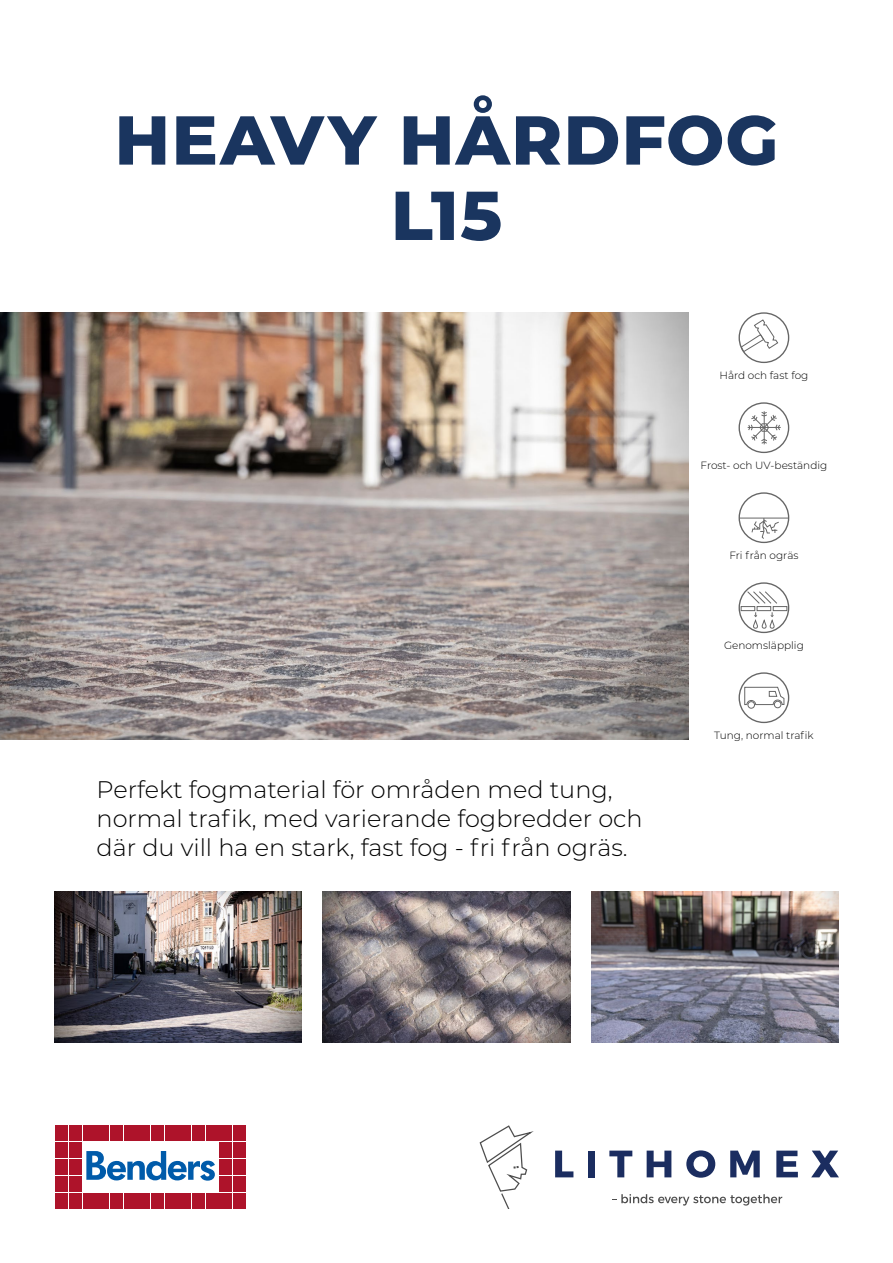
<style>
.page{position:relative;width:893px;height:1263px;background:#fff}
.page>*{position:absolute;margin:0;border:0;box-sizing:border-box;transform-origin:0 0}
.t1{font:800 69px/75.3px "Montserrat";letter-spacing:.015em;color:#1a355f;text-align:center}
.t2{font:300 24px/28.8px "Montserrat";color:#000}
.t3{font:300 10.5px "Montserrat";color:#000}
</style>
<div class="page">
<img style="left:54px;top:891px;width:247px;height:151px">
<img style="left:0;top:312px;width:689px;height:427px">
<svg style="left:612px;top:1194px;width:170px;height:11px"></svg>
<svg style="left:555px;top:1150px;width:18px;height:27px"></svg>
<div style="left:588px;top:1150px;width:7px;height:27px;background:#1b2d60"></div>
<svg style="left:609px;top:1150px;width:23px;height:27px"></svg>
<svg style="left:647px;top:1150px;width:24px;height:27px"></svg>
<svg style="left:686px;top:1150px;width:29px;height:28px"></svg>
<svg style="left:730px;top:1150px;width:30px;height:27px"></svg>
<svg style="left:776px;top:1150px;width:22px;height:27px"></svg>
<svg style="left:811px;top:1150px;width:28px;height:27px"></svg>
<svg style="left:479px;top:1125px;width:55px;height:84px"></svg>
<img style="left:323px;top:891px;width:247px;height:151px">
<img style="left:591px;top:891px;width:248px;height:151px">
<div style="left:738px;top:312px;width:51px;height:51px;border:1px solid #666;border-radius:50%"></div>
<svg style="left:740px;top:319px;width:38px;height:34px"></svg>
<div style="left:738px;top:402px;width:51px;height:51px;border:1px solid #666;border-radius:50%"></div>
<svg style="left:747px;top:411px;width:34px;height:33px"></svg>
<div style="left:738px;top:492px;width:51px;height:51px;border:1px solid #666;border-radius:50%"></div>
<svg style="left:751px;top:517px;width:29px;height:23px"></svg>
<hr style="left:739px;top:518px;width:49px;height:1px;background:#666">
<svg style="left:746px;top:590px;width:31px;height:14px"></svg>
<div style="left:738px;top:582px;width:51px;height:51px;border:1px solid #666;border-radius:50%"></div>
<div style="left:773px;top:606px;width:14px;height:5px;border:1px solid #666"></div>
<div style="left:757px;top:606px;width:14px;height:5px;border:1px solid #666"></div>
<div style="left:741px;top:606px;width:14px;height:5px;border:1px solid #666"></div>
<svg style="left:751px;top:612px;width:24px;height:18px"></svg>
<div style="left:738px;top:672px;width:51px;height:51px;border:1px solid #666;border-radius:50%"></div>
<div style="left:774px;top:701px;width:7px;height:7px;border:1px solid #666;border-radius:50%"></div>
<div style="left:747px;top:701px;width:8px;height:8px;border:1px solid #666;border-radius:50%"></div>
<svg style="left:744px;top:686px;width:41px;height:20px"></svg>
<div style="left:54px;top:1124px;width:193px;height:86px;border:1px solid #fff"></div>
<div style="left:56px;top:1125px;width:12px;height:16px;background:#ae132a"></div>
<div style="left:69px;top:1125px;width:12px;height:16px;background:#ae132a"></div>
<div style="left:56px;top:1142px;width:12px;height:15px;background:#ae132a"></div>
<div style="left:69px;top:1142px;width:12px;height:15px;background:#ae132a"></div>
<div style="left:56px;top:1159px;width:12px;height:15px;background:#ae132a"></div>
<div style="left:69px;top:1159px;width:12px;height:15px;background:#ae132a"></div>
<div style="left:56px;top:1176px;width:12px;height:15px;background:#ae132a"></div>
<div style="left:69px;top:1176px;width:12px;height:15px;background:#ae132a"></div>
<div style="left:56px;top:1193px;width:12px;height:15px;background:#ae132a"></div>
<div style="left:69px;top:1193px;width:12px;height:15px;background:#ae132a"></div>
<div style="left:83px;top:1125px;width:12px;height:16px;background:#ae132a"></div>
<div style="left:97px;top:1125px;width:12px;height:16px;background:#ae132a"></div>
<div style="left:110px;top:1125px;width:12px;height:16px;background:#ae132a"></div>
<div style="left:124px;top:1125px;width:12px;height:16px;background:#ae132a"></div>
<div style="left:138px;top:1125px;width:12px;height:16px;background:#ae132a"></div>
<div style="left:151px;top:1125px;width:13px;height:16px;background:#ae132a"></div>
<div style="left:165px;top:1125px;width:12px;height:16px;background:#ae132a"></div>
<div style="left:179px;top:1125px;width:12px;height:16px;background:#ae132a"></div>
<div style="left:193px;top:1125px;width:12px;height:16px;background:#ae132a"></div>
<div style="left:206px;top:1125px;width:12px;height:16px;background:#ae132a"></div>
<div style="left:83px;top:1193px;width:12px;height:15px;background:#ae132a"></div>
<div style="left:97px;top:1193px;width:12px;height:15px;background:#ae132a"></div>
<div style="left:110px;top:1193px;width:12px;height:15px;background:#ae132a"></div>
<div style="left:124px;top:1193px;width:12px;height:15px;background:#ae132a"></div>
<div style="left:138px;top:1193px;width:12px;height:15px;background:#ae132a"></div>
<div style="left:151px;top:1193px;width:13px;height:15px;background:#ae132a"></div>
<div style="left:165px;top:1193px;width:12px;height:15px;background:#ae132a"></div>
<div style="left:179px;top:1193px;width:12px;height:15px;background:#ae132a"></div>
<div style="left:193px;top:1193px;width:12px;height:15px;background:#ae132a"></div>
<div style="left:206px;top:1193px;width:12px;height:15px;background:#ae132a"></div>
<div style="left:220px;top:1125px;width:12px;height:16px;background:#ae132a"></div>
<div style="left:234px;top:1125px;width:12px;height:16px;background:#ae132a"></div>
<div style="left:220px;top:1142px;width:12px;height:15px;background:#ae132a"></div>
<div style="left:234px;top:1142px;width:12px;height:15px;background:#ae132a"></div>
<div style="left:220px;top:1159px;width:12px;height:15px;background:#ae132a"></div>
<div style="left:234px;top:1159px;width:12px;height:15px;background:#ae132a"></div>
<div style="left:220px;top:1176px;width:12px;height:15px;background:#ae132a"></div>
<div style="left:234px;top:1176px;width:12px;height:15px;background:#ae132a"></div>
<div style="left:220px;top:1193px;width:12px;height:15px;background:#ae132a"></div>
<div style="left:234px;top:1193px;width:12px;height:15px;background:#ae132a"></div>
<svg style="left:86px;top:1151px;width:129px;height:29px"></svg>
<h1 class="t1" style="left:114px;top:99px;width:665px">HEAVY HÅRDFOG<br>L15</h1>
<p class="t3" style="left:719px;top:368px;width:90px">Hård och fast fog</p>
<p class="t3" style="left:700px;top:458px;width:128px">Frost- och UV-beständig</p>
<p class="t3" style="left:729px;top:548px;width:71px">Fri från ogräs</p>
<p class="t3" style="left:724px;top:638px;width:81px">Genomsläpplig</p>
<p class="t2" style="left:97px;top:774px;width:547px">Perfekt fogmaterial för områden med tung, normal trafik, med varierande fogbredder och där du vill ha en stark, fast fog - fri från ogräs.</p>
<p class="t3" style="left:714px;top:728px;width:101px">Tung, normal trafik</p>
</div>
